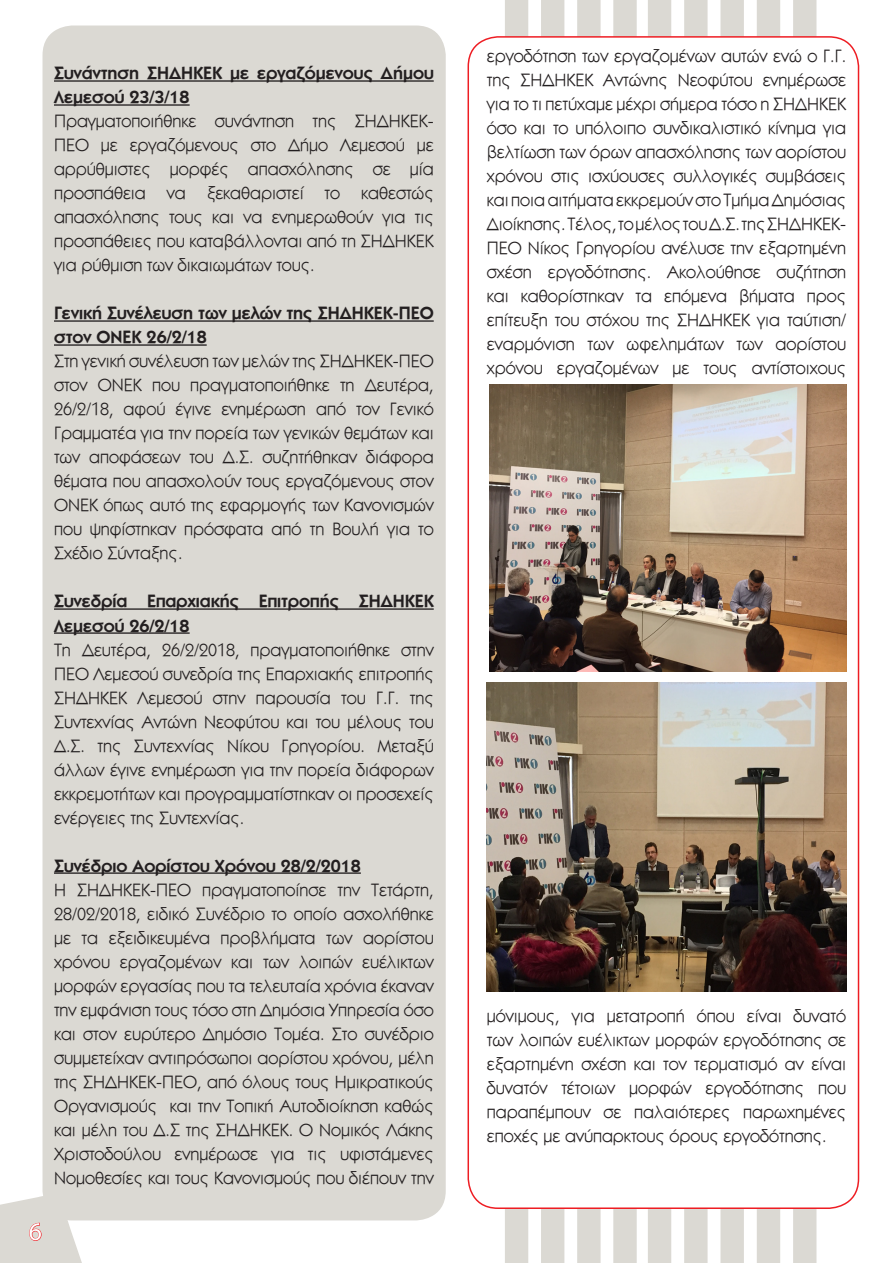
<style>
.page{position:relative;width:893px;height:1263px;background:#fff}
.page>*{position:absolute;margin:0;border:0;box-sizing:border-box;transform-origin:0 0}
.t1{font:25.5px "Myriad Pro";color:#fff}
.t2{font:18px/24px "CF Kaveros";color:#231f20;text-align:justify}
.t3{font:700 18px/24px "CF Kaveros";color:#231f20}
</style>
<div class="page">
<svg style="left:0;top:1190px;width:90px;height:73px"></svg>
<div style="left:43px;top:26px;width:403px;height:1194px;background:#dbd9d3;border-radius:30px"></div>
<hr style="left:54px;top:80px;width:380px;height:2px;background:#231f20">
<hr style="left:54px;top:104px;width:136px;height:2px;background:#231f20">
<hr style="left:54px;top:320px;width:380px;height:2px;background:#231f20">
<hr style="left:54px;top:344px;width:153px;height:2px;background:#231f20">
<hr style="left:54px;top:608px;width:380px;height:2px;background:#231f20">
<hr style="left:54px;top:632px;width:136px;height:2px;background:#231f20">
<hr style="left:54px;top:872px;width:307px;height:2px;background:#231f20">
<svg style="left:505px;top:0;width:23px;height:36px"></svg>
<svg style="left:505px;top:1209px;width:23px;height:54px"></svg>
<svg style="left:541px;top:0;width:23px;height:36px"></svg>
<svg style="left:541px;top:1209px;width:23px;height:54px"></svg>
<svg style="left:577px;top:0;width:24px;height:36px"></svg>
<svg style="left:577px;top:1209px;width:24px;height:54px"></svg>
<svg style="left:613px;top:0;width:24px;height:36px"></svg>
<svg style="left:613px;top:1209px;width:24px;height:54px"></svg>
<svg style="left:648px;top:0;width:23px;height:36px"></svg>
<svg style="left:648px;top:1209px;width:23px;height:54px"></svg>
<svg style="left:684px;top:0;width:24px;height:36px"></svg>
<svg style="left:684px;top:1209px;width:24px;height:54px"></svg>
<svg style="left:720px;top:0;width:24px;height:36px"></svg>
<svg style="left:720px;top:1209px;width:24px;height:54px"></svg>
<svg style="left:757px;top:0;width:23px;height:36px"></svg>
<svg style="left:757px;top:1209px;width:23px;height:54px"></svg>
<svg style="left:793px;top:0;width:23px;height:36px"></svg>
<svg style="left:793px;top:1209px;width:23px;height:54px"></svg>
<img style="left:489px;top:385px;width:357px;height:287px">
<img style="left:487px;top:682px;width:359px;height:310px">
<p class="t3" style="left:54px;top:61px;width:381px">Συνάντηση ΣΗΔΗΚΕΚ με εργαζόμενους Δήμου<br>Λεμεσού 23/3/18</p>
<p class="t2" style="left:54px;top:109px;width:381px">Πραγματοποιήθηκε συνάντηση της ΣΗΔΗΚΕΚ-ΠΕΟ με εργαζόμενους στο Δήμο Λεμεσού με αρρύθμιστες μορφές απασχόλησης σε μία προσπάθεια να ξεκαθαριστεί το καθεστώς απασχόλησης τους και να ενημερωθούν για τις προσπάθειες που καταβάλλονται από τη ΣΗΔΗΚΕΚ για ρύθμιση των δικαιωμάτων τους.</p>
<p class="t3" style="left:54px;top:301px;width:381px">Γενική Συνέλευση των μελών της ΣΗΔΗΚΕΚ-ΠΕΟ στον ΟΝΕΚ 26/2/18</p>
<p class="t2" style="left:54px;top:349px;width:381px">Στη γενική συνέλευση των μελών της ΣΗΔΗΚΕΚ-ΠΕΟ στον ΟΝΕΚ που πραγματοποιήθηκε τη Δευτέρα, 26/2/18, αφού έγινε ενημέρωση από τον Γενικό Γραμματέα για την πορεία των γενικών θεμάτων και των αποφάσεων του Δ.Σ. συζητήθηκαν διάφορα θέματα που απασχολούν τους εργαζόμενους στον ΟΝΕΚ όπως αυτό της εφαρμογής των Κανονισμών που ψηφίστηκαν πρόσφατα από τη Βουλή για το Σχέδιο Σύνταξης.</p>
<p class="t3" style="left:54px;top:589px;width:381px">Συνεδρία Επαρχιακής Επιτροπής ΣΗΔΗΚΕΚ<br>Λεμεσού 26/2/18</p>
<p class="t2" style="left:54px;top:637px;width:381px">Τη Δευτέρα, 26/2/2018, πραγματοποιήθηκε στην ΠΕΟ Λεμεσού συνεδρία της Επαρχιακής επιτροπής ΣΗΔΗΚΕΚ Λεμεσού στην παρουσία του Γ.Γ. της Συντεχνίας Αντώνη Νεοφύτου και του μέλους του Δ.Σ. της Συντεχνίας Νίκου Γρηγορίου. Μεταξύ άλλων έγινε ενημέρωση για την πορεία διάφορων εκκρεμοτήτων και προγραμματίστηκαν οι προσεχείς ενέργειες της Συντεχνίας.</p>
<p class="t3" style="left:54px;top:853px;width:308px">Συνέδριο Αορίστου Χρόνου 28/2/2018</p>
<p class="t2" style="left:54px;top:877px;width:381px">Η ΣΗΔΗΚΕΚ-ΠΕΟ πραγματοποίησε την Τετάρτη, 28/02/2018, ειδικό Συνέδριο το οποίο ασχολήθηκε με τα εξειδικευμένα προβλήματα των αορίστου χρόνου εργαζομένων και των λοιπών ευέλικτων μορφών εργασίας που τα τελευταία χρόνια έκαναν την εμφάνιση τους τόσο στη Δημόσια Υπηρεσία όσο και στον ευρύτερο Δημόσιο Τομέα. Στο συνέδριο συμμετείχαν αντιπρόσωποι αορίστου χρόνου, μέλη της ΣΗΔΗΚΕΚ-ΠΕΟ, από όλους τους Ημικρατικούς Οργανισμούς και την Τοπική Αυτοδιοίκηση καθώς και μέλη του Δ.Σ της ΣΗΔΗΚΕΚ. Ο Νομικός Λάκης Χριστοδούλου ενημέρωσε για τις υφιστάμενες Νομοθεσίες και τους Κανονισμούς που διέπουν την</p>
<h1 class="t1" style="left:29px;top:1216px;width:15px">6</h1>
<p class="t2" style="left:487px;top:43px;width:361px">εργοδότηση των εργαζομένων αυτών ενώ ο Γ.Γ. της ΣΗΔΗΚΕΚ Αντώνης Νεοφύτου ενημέρωσε για το τι πετύχαμε μέχρι σήμερα τόσο η ΣΗΔΗΚΕΚ όσο και το υπόλοιπο συνδικαλιστικό κίνημα για βελτίωση των όρων απασχόλησης των αορίστου χρόνου στις ισχύουσες συλλογικές συμβάσεις και ποια αιτήματα εκκρεμούν στο Τμήμα Δημόσιας Διοίκησης. Τέλος, το μέλος του Δ.Σ. της ΣΗΔΗΚΕΚ-ΠΕΟ Νίκος Γρηγορίου ανέλυσε την εξαρτημένη σχέση εργοδότησης. Ακολούθησε συζήτηση και καθορίστηκαν τα επόμενα βήματα προς επίτευξη του στόχου της ΣΗΔΗΚΕΚ για ταύτιση/ εναρμόνιση των ωφελημάτων των αορίστου χρόνου εργαζομένων με τους αντίστοιχους</p>
<p class="t2" style="left:487px;top:1003px;width:361px">μόνιμους, για μετατροπή όπου είναι δυνατό των λοιπών ευέλικτων μορφών εργοδότησης σε εξαρτημένη σχέση και τον τερματισμό αν είναι δυνατόν τέτοιων μορφών εργοδότησης που παραπέμπουν σε παλαιότερες παρωχημένες εποχές με ανύπαρκτους όρους εργοδότησης.</p>
</div>
